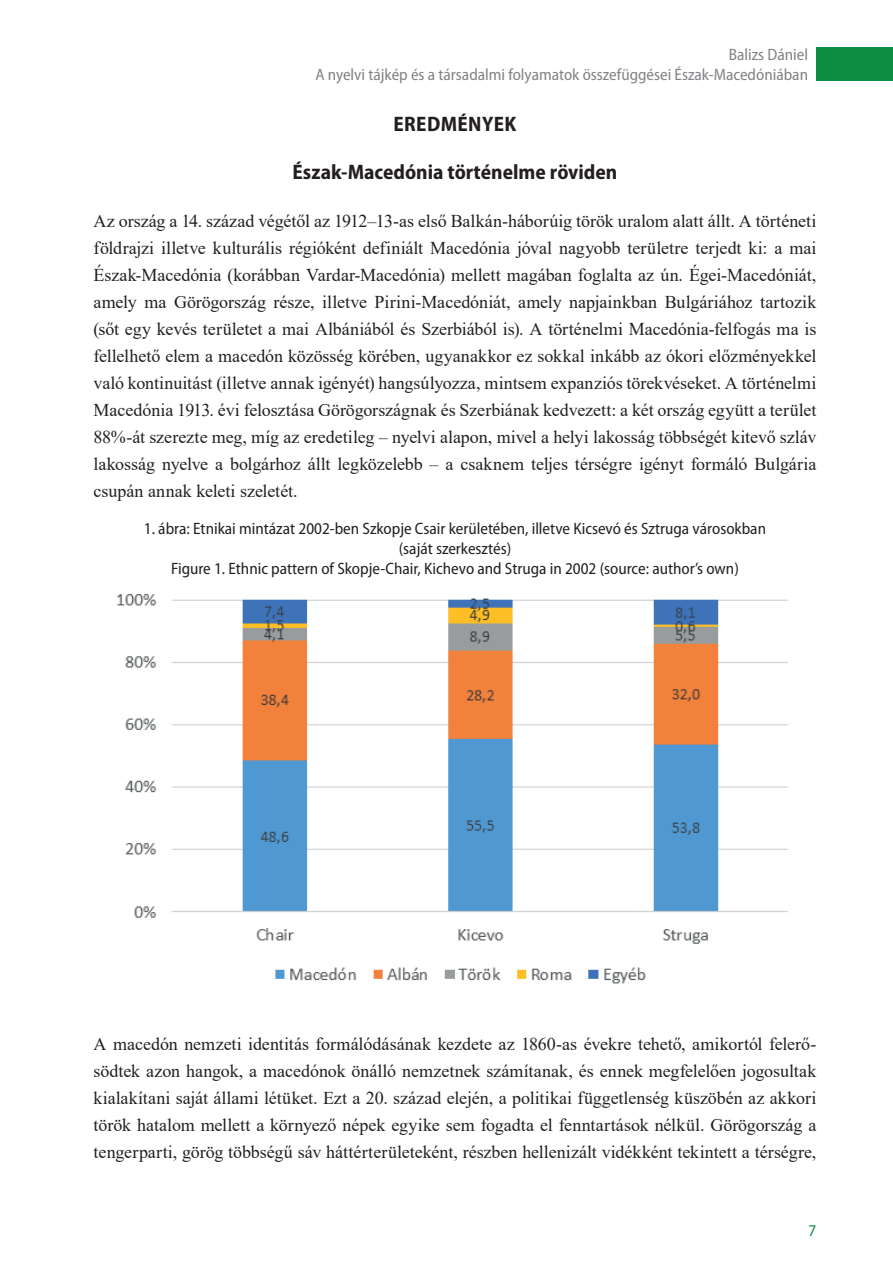
<style>
.page{position:relative;width:893px;height:1263px;background:#fff}
.page>*{position:absolute;margin:0;border:0;box-sizing:border-box;transform-origin:0 0}
.alcim2{font:700 semi-condensed 21px "Myriad Pro";color:#231f20}
.alcim1{font:700 semi-condensed 21px "Myriad Pro";letter-spacing:.02em;color:#231f20}
.elso_bekezdes{font:18px/27px "Times New Roman";color:#231f20;text-align:justify}
.kepcim{font:semi-condensed 16.5px/19.8px "Myriad Pro";color:#231f20;text-align:center}
.t1{font:semi-condensed 16.5px/19.8px "Myriad Pro";color:#808285;text-align:right}
.t2{font:semi-condensed 16.5px "Myriad Pro";color:#0d8c44}
</style>
<div class="page">
<div style="left:816px;top:48px;width:77px;height:33px;background:#0d8c44"></div>
<img style="left:117px;top:594px;width:671px;height:390px">
<p class="t1" style="left:315px;top:45px;width:494px">Balizs Dániel<br>A nyelvi tájkép és a társadalmi folyamatok összefüggései Észak-Macedóniában</p>
<p class="alcim1" style="left:393px;top:110px;width:125px">EREDMÉNYEK</p>
<p class="alcim2" style="left:293px;top:158px;width:326px">Észak-Macedónia történelme röviden</p>
<p class="elso_bekezdes" style="left:94px;top:207px;width:724px">Az ország a 14. század végétől az 1912–13-as első Balkán-háborúig török uralom alatt állt. A történeti földrajzi illetve kulturális régióként definiált Macedónia jóval nagyobb területre terjedt ki: a mai Észak-Macedónia (korábban Vardar-Macedónia) mellett magában foglalta az ún. Égei-Macedóniát, amely ma Görögország része, illetve Pirini-Macedóniát, amely napjainkban Bulgáriához tartozik (sőt egy kevés területet a mai Albániából és Szerbiából is). A történelmi Macedónia-felfogás ma is fellelhető elem a macedón közösség körében, ugyanakkor ez sokkal inkább az ókori előzményekkel való kontinuitást (illetve annak igényét) hangsúlyozza, mintsem expanziós törekvéseket. A történelmi Macedónia 1913. évi felosztása Görögországnak és Szerbiának kedvezett: a két ország együtt a terület 88%-át szerezte meg, míg az eredetileg – nyelvi alapon, mivel a helyi lakosság többségét kitevő szláv lakosság nyelve a bolgárhoz állt legközelebb – a csaknem teljes térségre igényt formáló Bulgária csupán annak keleti szeletét.</p>
<p class="kepcim" style="left:144px;top:519px;width:624px">1. ábra: Etnikai mintázat 2002-ben Szkopje Csair kerületében, illetve Kicsevó és Sztruga városokban (saját szerkesztés)<br>Figure 1. Ethnic pattern of Skopje-Chair, Kichevo and Struga in 2002 (source: author’s own)</p>
<p class="elso_bekezdes" style="left:94px;top:1029px;width:724px">A macedón nemzeti identitás formálódásának kezdete az 1860-as évekre tehető, amikortól felerő&shy;södtek azon hangok, a macedónok önálló nemzetnek számítanak, és ennek megfelelően jogosultak kialakítani saját állami létüket. Ezt a 20. század elején, a politikai függetlenség küszöbén az akkori török hatalom mellett a környező népek egyike sem fogadta el fenntartások nélkül. Görögország a tengerparti, görög többségű sáv háttérterületeként, részben hellenizált vidékként tekintett a térségre,</p>
<p class="t2" style="left:809px;top:1221px;width:9px">7</p>
</div>
